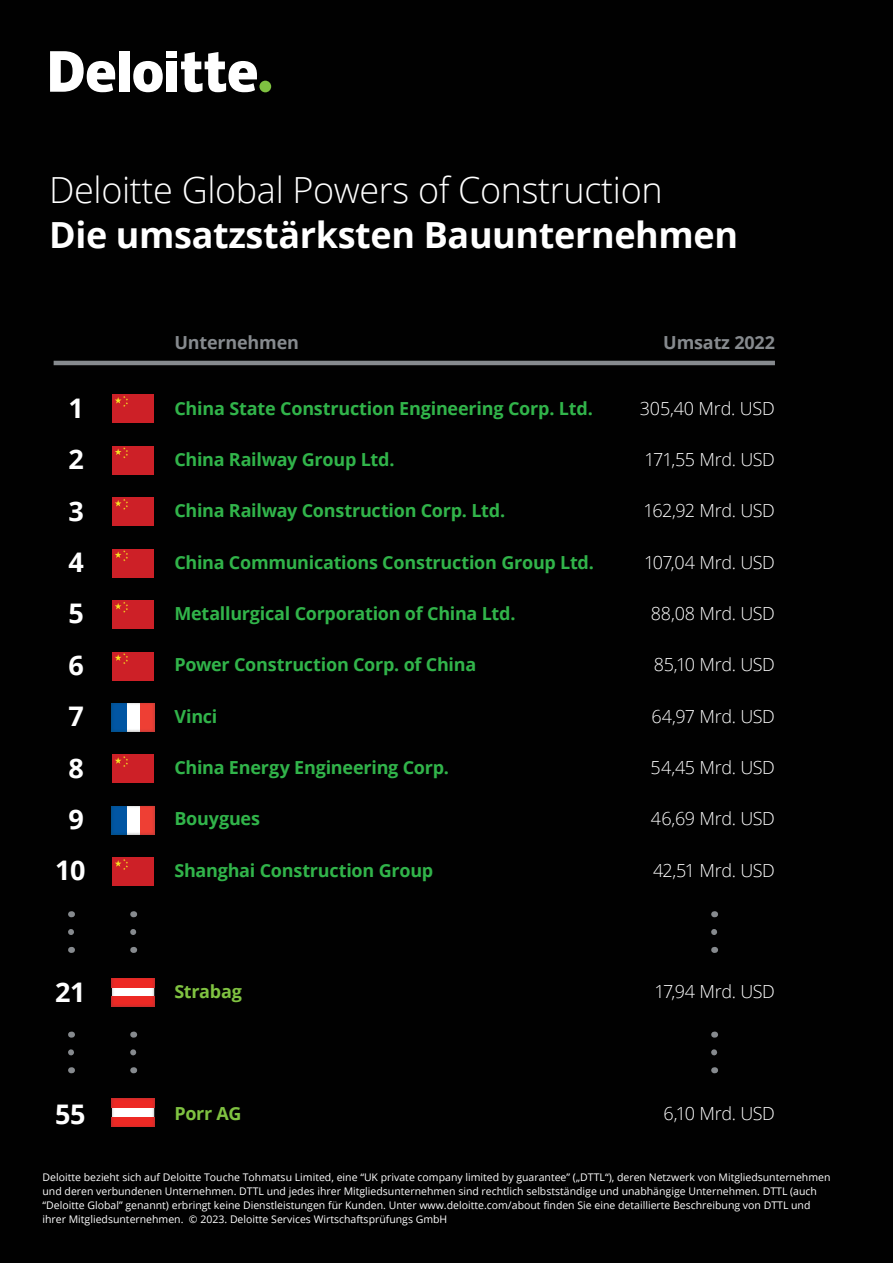
<style>
.page{position:relative;width:893px;height:1263px;background:#010101}
.page>*{position:absolute;margin:0;border:0;box-sizing:border-box;transform-origin:0 0}
.Story_heading_light__24_30pt{font:300 36px "Open Sans";letter-spacing:-.01em;color:#fff}
.Story_heading_light__24_30pt-2{font:700 36px "Open Sans";letter-spacing:-.01em;color:#fff}
.Story_heading_light__24_30pt-3{font:700 27px "Open Sans";color:#fff}
.Introduction__14_18pt{font:700 18px "Open Sans";letter-spacing:-.015em;color:#31b44a}
.Introduction__14_18pt-2{font:300 18px "Open Sans";letter-spacing:-.025em;color:#fff}
.Story_heading_light__24_30pt-4{font:700 18px "Open Sans";letter-spacing:-.01em;color:#31b44a}
.Story_heading_light__24_30pt-5{font:700 18px "Open Sans";letter-spacing:-.01em;color:#868a8e}
.Story_heading_light__24_30pt-6{font:300 18px "Open Sans";letter-spacing:-.01em;color:#fff}
.Introduction__14_18pt-3{font:700 18px "Open Sans";letter-spacing:-.015em;color:#7fc241}
.Footer_copy{font:10.5px/14.2px "Open Sans";color:#fff}
</style>
<div class="page">
<div style="left:259px;top:81px;width:12px;height:11px;background:#7fc241;border-radius:50%"></div>
<div style="left:119px;top:51px;width:10px;height:41px;background:#fff"></div>
<svg style="left:133px;top:61px;width:30px;height:31px"></svg>
<div style="left:167px;top:61px;width:10px;height:31px;background:#fff"></div>
<div style="left:167px;top:51px;width:10px;height:7px;background:#fff"></div>
<svg style="left:181px;top:52px;width:76px;height:40px"></svg>
<svg style="left:50px;top:51px;width:65px;height:41px"></svg>
<hr style="left:54px;top:361px;width:721px;height:4px;background:#868a8e">
<svg style="left:68px;top:929px;width:6px;height:3px"></svg>
<svg style="left:68px;top:1049px;width:6px;height:3px"></svg>
<svg style="left:130px;top:929px;width:6px;height:3px"></svg>
<svg style="left:130px;top:1049px;width:6px;height:3px"></svg>
<svg style="left:711px;top:929px;width:6px;height:3px"></svg>
<svg style="left:711px;top:1049px;width:6px;height:3px"></svg>
<img style="left:112px;top:703px;width:28px;height:29px">
<svg style="left:140px;top:703px;width:14px;height:29px"></svg>
<img style="left:112px;top:806px;width:28px;height:29px">
<svg style="left:140px;top:806px;width:14px;height:29px"></svg>
<img style="left:112px;top:987px;width:42px;height:10px">
<img style="left:112px;top:978px;width:42px;height:9px">
<img style="left:112px;top:997px;width:42px;height:9px">
<img style="left:112px;top:1108px;width:42px;height:9px">
<img style="left:112px;top:1098px;width:42px;height:10px">
<img style="left:112px;top:1117px;width:42px;height:10px">
<div style="left:112px;top:395px;width:41px;height:28px;background:#cd2027"></div>
<svg style="left:115px;top:396px;width:13px;height:11px"></svg>
<div style="left:112px;top:497px;width:41px;height:29px;background:#cd2027"></div>
<svg style="left:115px;top:499px;width:13px;height:11px"></svg>
<div style="left:112px;top:600px;width:41px;height:29px;background:#cd2027"></div>
<svg style="left:115px;top:602px;width:13px;height:11px"></svg>
<div style="left:112px;top:446px;width:41px;height:28px;background:#cd2027"></div>
<svg style="left:115px;top:447px;width:13px;height:11px"></svg>
<div style="left:112px;top:549px;width:41px;height:28px;background:#cd2027"></div>
<svg style="left:115px;top:550px;width:13px;height:11px"></svg>
<div style="left:112px;top:652px;width:41px;height:28px;background:#cd2027"></div>
<svg style="left:115px;top:653px;width:13px;height:11px"></svg>
<div style="left:112px;top:755px;width:41px;height:28px;background:#cd2027"></div>
<svg style="left:115px;top:756px;width:13px;height:11px"></svg>
<div style="left:112px;top:858px;width:41px;height:28px;background:#cd2027"></div>
<svg style="left:115px;top:859px;width:13px;height:11px"></svg>
<p class="Story_heading_light__24_30pt" style="left:49px;top:166px;width:615px">Deloitte Global Powers of Construction</p>
<p class="Story_heading_light__24_30pt-2" style="left:49px;top:210px;width:690px">Die umsatzstärksten Bauunternehmen</p>
<p class="Story_heading_light__24_30pt-5" style="left:174px;top:330px;width:126px">Unternehmen</p>
<p class="Story_heading_light__24_30pt-5" style="left:663px;top:330px;width:113px">Umsatz 2022</p>
<p class="Story_heading_light__24_30pt-3" style="left:69px;top:389px;width:17px">1</p>
<p class="Story_heading_light__24_30pt-3" style="left:69px;top:440px;width:17px">2</p>
<p class="Story_heading_light__24_30pt-3" style="left:69px;top:492px;width:17px">3</p>
<p class="Story_heading_light__24_30pt-3" style="left:69px;top:543px;width:17px">4</p>
<p class="Story_heading_light__24_30pt-3" style="left:69px;top:594px;width:17px">5</p>
<p class="Story_heading_light__24_30pt-3" style="left:69px;top:646px;width:17px">6</p>
<p class="Story_heading_light__24_30pt-3" style="left:69px;top:697px;width:17px">7</p>
<p class="Story_heading_light__24_30pt-3" style="left:69px;top:749px;width:17px">8</p>
<p class="Story_heading_light__24_30pt-3" style="left:69px;top:800px;width:17px">9</p>
<p class="Story_heading_light__24_30pt-3" style="left:55px;top:851px;width:32px">10</p>
<p class="Story_heading_light__24_30pt-4" style="left:174px;top:396px;width:420px">China State Construction Engineering Corp. Ltd.</p>
<p class="Story_heading_light__24_30pt-6" style="left:640px;top:396px;width:137px">305,40 Mrd. USD</p>
<p class="Introduction__14_18pt" style="left:174px;top:447px;width:222px">China Railway Group Ltd.</p>
<p class="Introduction__14_18pt-2" style="left:644px;top:447px;width:132px">171,55 Mrd. USD</p>
<p class="Introduction__14_18pt" style="left:174px;top:498px;width:332px">China Railway Construction Corp. Ltd.</p>
<p class="Introduction__14_18pt-2" style="left:644px;top:499px;width:133px">162,92 Mrd. USD</p>
<p class="Introduction__14_18pt" style="left:174px;top:549px;width:421px">China Communications Construction Group Ltd.</p>
<p class="Introduction__14_18pt-2" style="left:644px;top:550px;width:132px">107,04 Mrd. USD</p>
<p class="Introduction__14_18pt" style="left:174px;top:601px;width:343px">Metallurgical Corporation of China Ltd.</p>
<p class="Introduction__14_18pt-2" style="left:651px;top:601px;width:126px">88,08 Mrd. USD</p>
<p class="Introduction__14_18pt" style="left:174px;top:652px;width:303px">Power Construction Corp. of China</p>
<p class="Introduction__14_18pt-2" style="left:654px;top:652px;width:123px">85,10 Mrd. USD</p>
<p class="Introduction__14_18pt" style="left:174px;top:703px;width:45px">Vinci</p>
<p class="Introduction__14_18pt-2" style="left:651px;top:704px;width:125px">64,97 Mrd. USD</p>
<p class="Introduction__14_18pt" style="left:174px;top:755px;width:276px">China Energy Engineering Corp.</p>
<p class="Introduction__14_18pt-2" style="left:651px;top:755px;width:126px">54,45 Mrd. USD</p>
<p class="Introduction__14_18pt" style="left:174px;top:806px;width:87px">Bouygues</p>
<p class="Introduction__14_18pt-2" style="left:651px;top:806px;width:126px">46,69 Mrd. USD</p>
<p class="Introduction__14_18pt" style="left:174px;top:857px;width:260px">Shanghai Construction Group</p>
<p class="Introduction__14_18pt-2" style="left:653px;top:858px;width:123px">42,51 Mrd. USD</p>
<p class="Story_heading_light__24_30pt-3" style="left:55px;top:973px;width:32px">21</p>
<p class="Introduction__14_18pt-3" style="left:174px;top:979px;width:69px">Strabag</p>
<p class="Introduction__14_18pt-2" style="left:655px;top:979px;width:122px">17,94 Mrd. USD</p>
<p class="Story_heading_light__24_30pt-3" style="left:55px;top:1095px;width:32px">55</p>
<p class="Introduction__14_18pt-3" style="left:174px;top:1100px;width:69px">Porr AG</p>
<p class="Introduction__14_18pt-2" style="left:664px;top:1101px;width:113px">6,10 Mrd. USD</p>
<p class="Footer_copy" style="left:43px;top:1169px;width:789px">Deloitte bezieht sich auf Deloitte Touche Tohmatsu Limited, eine “UK private company limited by guarantee” („DTTL“), deren Netzwerk von Mitgliedsunternehmen und deren verbundenen Unternehmen. DTTL und jedes ihrer Mitgliedsunternehmen sind rechtlich selbstständige und unabhängige Unternehmen. DTTL (auch “Deloitte Global” genannt) erbringt keine Dienstleistungen für Kunden. Unter www.deloitte.com/about finden Sie eine detaillierte Beschreibung von DTTL und ihrer Mitgliedsunternehmen. © 2023. Deloitte Services Wirtschaftsprüfungs GmbH</p>
</div>
